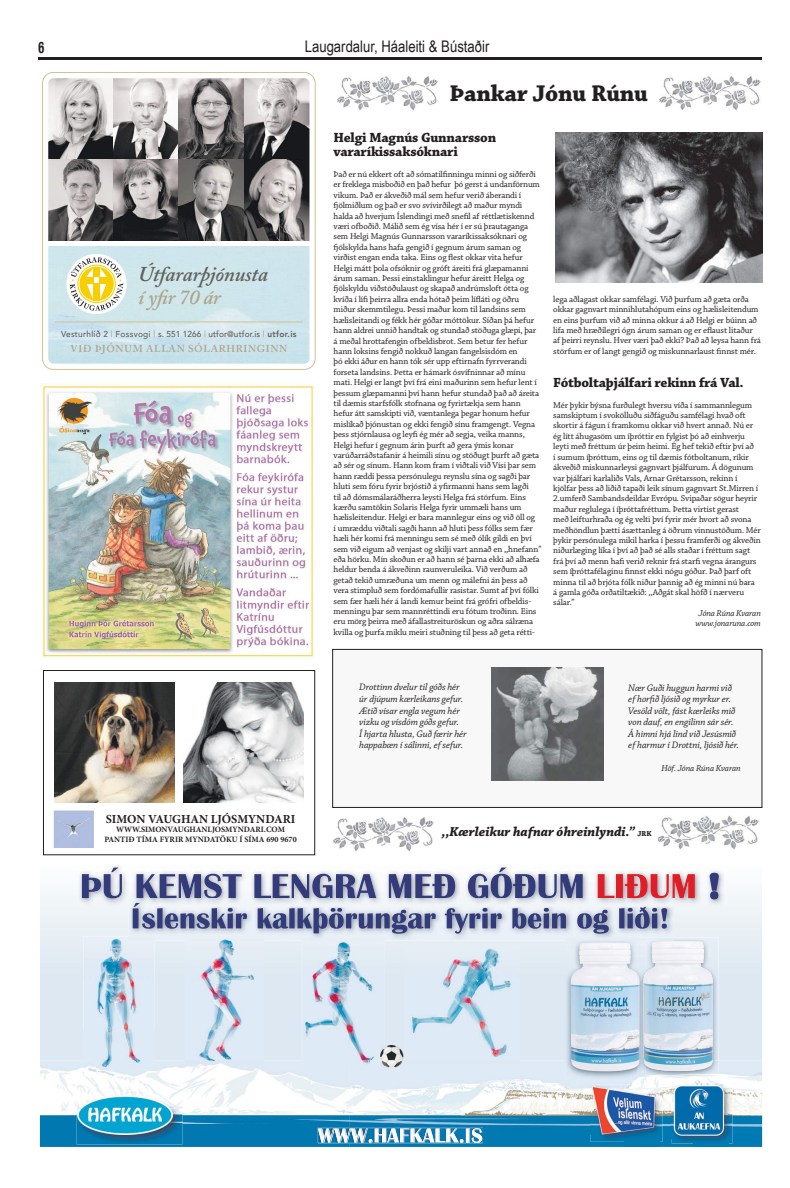
<style>
.page{position:relative;width:790px;height:1188px;background:#fff}
.page>*{position:absolute;margin:0;border:0;box-sizing:border-box;transform-origin:0 0}
.t1{font:700 24px "Chaparral Pro";letter-spacing:-.01em;color:#231f20}
.t2{font:italic 600 21px "Adobe Caslon Pro";letter-spacing:-.01em;color:#5f605c}
.t3{font:italic 600 21px "Adobe Caslon Pro";letter-spacing:-.01em;color:#ada58c}
.t4{font:16px "Arial Narrow";color:#231f20}
.t5{font:700 condensed 16px "Helvetica Neue";color:#231f20;scale:.75 1}
.t6{font:700 14px/14px "Chaparral Pro";letter-spacing:-.015em;color:#231f20}
.t7{font:italic 700 13.7px "Chaparral Pro";color:#231f20}
.t8{font:700 12.3px "Minion Pro";color:#231f20}
.t9{font:600 10px "Adobe Caslon Pro";letter-spacing:.065em;color:#ada58c}
.t10{font:italic 9.9px/11.5px "Chaparral Pro";letter-spacing:-.01em;color:#231f20}
.t11{font:9px/10.4px "Chaparral Pro";letter-spacing:-.015em;color:#231f20}
.t12{font:italic 9px/10.4px "Chaparral Pro";letter-spacing:-.015em;color:#231f20;text-align:center}
.t13{font:500 8.6px "Avenir";letter-spacing:.02em;color:#5f605c;scale:.96 1}
.t14{font:700 8.2px/9.8px "Minion Pro";color:#231f20;text-align:center}
.s1{color:#ada58c}
.s2{font-weight:800}
.s3{font-style:normal;font-size:7.5px}
</style>
<div class="page">
<hr style="left:38px;top:58px;width:723px;height:2px;background:#221f1f">
<img style="left:555px;top:132px;width:207px;height:151px">
<img style="left:337px;top:76px;width:101px;height:35px">
<img style="left:659px;top:76px;width:102px;height:35px">
<img style="left:333px;top:817px;width:101px;height:35px">
<img style="left:658px;top:816px;width:101px;height:34px">
<div style="left:332px;top:649px;width:429px;height:158px;background:#f8f8f8"></div>
<div style="left:332px;top:649px;width:430px;height:159px;border:1px solid #221f1f"></div>
<img style="left:491px;top:668px;width:112px;height:112px">
<img style="left:40px;top:892px;width:721px;height:169px">
<img style="left:40px;top:1061px;width:584px;height:86px">
<img style="left:624px;top:1061px;width:138px;height:28px">
<img style="left:659px;top:1089px;width:34px;height:58px">
<img style="left:728px;top:1089px;width:34px;height:58px">
<img style="left:624px;top:1141px;width:35px;height:6px">
<img style="left:693px;top:1143px;width:35px;height:4px">
<img style="left:645px;top:937px;width:73px;height:141px">
<img style="left:645px;top:941px;width:67px;height:130px">
<img style="left:565px;top:940px;width:80px;height:139px">
<img style="left:637px;top:1061px;width:8px;height:17px">
<img style="left:643px;top:974px;width:2px;height:90px">
<img style="left:570px;top:942px;width:69px;height:129px">
<img style="left:78px;top:866px;width:647px;height:40px">
<svg style="left:709px;top:873px;width:9px;height:26px"></svg>
<img style="left:128px;top:933px;width:546px;height:7px">
<img style="left:637px;top:937px;width:37px;height:3px">
<img style="left:565px;top:939px;width:72px;height:1px">
<svg style="left:82px;top:867px;width:612px;height:66px"></svg>
<img style="left:317px;top:1127px;width:166px;height:17px">
<img style="left:463px;top:1128px;width:20px;height:15px">
<img style="left:466px;top:1128px;width:16px;height:15px">
<img style="left:318px;top:1128px;width:145px;height:15px">
<img style="left:77px;top:1094px;width:105px;height:50px">
<img style="left:78px;top:1095px;width:94px;height:40px">
<img style="left:590px;top:1084px;width:72px;height:57px">
<img style="left:590px;top:1085px;width:65px;height:49px">
<img style="left:302px;top:939px;width:83px;height:122px">
<img style="left:302px;top:1061px;width:78px;height:4px">
<img style="left:404px;top:946px;width:115px;height:117px">
<img style="left:83px;top:936px;width:72px;height:134px">
<img style="left:128px;top:936px;width:27px;height:4px">
<img style="left:185px;top:937px;width:78px;height:128px">
<img style="left:380px;top:1046px;width:23px;height:22px">
<svg style="left:380px;top:1061px;width:5px;height:4px"></svg>
<img style="left:671px;top:1083px;width:61px;height:60px">
<img style="left:671px;top:1085px;width:55px;height:53px">
<img style="left:40px;top:384px;width:274px;height:275px">
<img style="left:54px;top:810px;width:40px;height:38px">
<div style="left:43px;top:670px;width:272px;height:185px;border:1px solid #221f1f"></div>
<img style="left:55px;top:683px;width:120px;height:120px">
<img style="left:183px;top:683px;width:120px;height:120px">
<hr style="left:55px;top:322px;width:247px;height:1px;background:#d2c194">
<svg style="left:70px;top:257px;width:53px;height:54px"></svg>
<img style="left:49px;top:79px;width:259px;height:162px">
<div style="left:42px;top:72px;width:273px;height:297px;border:6px solid #fff;border-radius:8px"></div>
<div style="left:42px;top:72px;width:273px;height:298px;border:1px solid #d2c194;border-radius:11px"></div>
<h3 class="t5" style="left:38px;top:34px;width:9px">6</h3>
<h3 class="t4" style="left:305px;top:35px;width:186px">Laugardalur, Háaleiti &amp; Bústaðir</h3>
<h1 class="t1" style="left:449px;top:79px;width:200px">Þankar Jónu Rúnu</h1>
<h3 class="t6" style="left:333px;top:131px;width:164px">Helgi Magnús Gunnarsson vararíkissaksóknari</h3>
<p class="t11" style="left:333px;top:169px;width:209px">Það er nú ekkert oft að sómatilfinningu minni og siðferði er freklega misboðið en það hefur þó gerst á undanförnum vikum. Það er ákveðið mál sem hefur verið áberandi í fjölmiðlum og það er svo svívirðilegt að maður myndi halda að hverjum Íslendingi með snefil af réttlætiskennd væri ofboðið. Málið sem ég vísa hér í er sú þrautaganga sem Helgi Magnús Gunnarsson vararíkissaksóknari og fjölskylda hans hafa gengið í gegnum árum saman og virðist engan enda taka. Eins og flest okkar vita hefur Helgi mátt þola ofsóknir og gróft áreiti frá glæpamanni árum saman. Þessi einstaklingur hefur áreitt Helga og fjölskyldu viðstöðulaust og skapað andrúmsloft ótta og kvíða í lífi þeirra allra enda hótað þeim lífláti og öðru miður skemmtilegu. Þessi maður kom til landsins sem hælisleitandi og fékk hér góðar móttökur. Síðan þá hefur hann aldrei unnið handtak og stundað stöðuga glæpi, þar á meðal hrottafengin ofbeldisbrot. Sem betur fer hefur hann loksins fengið nokkuð langan fangelsisdóm en<br>þó ekki áður en hann tók sér upp eftirnafn fyrrverandi forseta landsins. Þetta er hámark ósvífninnar að mínu mati. Helgi er langt því frá eini maðurinn sem hefur lent í þessum glæpamanni því hann hefur stundað það að áreita til dæmis starfsfólk stofnana og fyrirtækja sem hann hefur átt samskipti við, væntanlega þegar honum hefur mislíkað þjónustan og ekki fengið sínu framgengt. Vegna þess stjórnlausa og leyfi ég mér að segja, veika manns, Helgi hefur í gegnum árin þurft að gera ýmis konar varúðarráðstafanir á heimili sínu og stöðugt þurft að gæta að sér og sínum. Hann kom fram í viðtali við Vísi þar sem hann ræddi þessa persónulegu reynslu sína og sagði þar hluti sem fóru fyrir brjóstið á yfirmanni hans sem lagði<br>til að dómsmálaráðherra leysti Helga frá störfum. Eins kærðu samtökin Solaris Helga fyrir ummæli hans um hælisleitendur. Helgi er bara mannlegur eins og við öll og<br>í umræddu viðtali sagði hann að hluti þess fólks sem fær hæli hér komi frá menningu sem sé með ólík gildi en því sem við eigum að venjast og skilji vart annað en ,,hnefann” eða hörku. Mín skoðun er að hann sé þarna ekki að alhæfa heldur benda á ákveðinn raunveruleika. Við verðum að getað tekið umræðuna um menn og málefni án þess að vera stimpluð sem fordómafullir rasistar. Sumt af því fólki sem fær hæli hér á landi kemur beint frá grófri ofbeldis&shy;menningu þar sem mannréttindi eru fótum troðinn. Eins eru mörg þeirra með áfallastreituröskun og aðra sálræna kvilla og þurfa miklu meiri stuðning til þess að geta rétti-</p>
<h2 class="t2" style="left:138px;top:261px;width:131px">Útfararþjónusta</h2>
<h2 class="t3" style="left:138px;top:284px;width:84px">íyfir 70 ár</h2>
<p class="t11" style="left:553px;top:294px;width:209px">lega aðlagast okkar samfélagi. Við þurfum að gæta orða okkar gagnvart minnihlutahópum eins og hælisleitendum en eins þurfum við að minna okkur á að Helgi er búinn að lifa með hræðilegri ógn árum saman og er eflaust litaður af þeirri reynslu. Hver væri það ekki? Það að leysa hann frá störfum er of langt gengið og miskunnarlaust finnst mér.</p>
<h3 class="t6" style="left:553px;top:376px;width:192px">Fótboltaþjálfari rekinn frá Val.</h3>
<p class="t11" style="left:553px;top:400px;width:209px">Mér þykir býsna furðulegt hversu víða í sammannlegum samskiptum í svokölluðu siðfáguðu samfélagi hvað oft skortir á fágun í framkomu okkar við hvert annað. Nú er ég lítt áhugasöm um íþróttir en fylgist þó að einhverju leyti með fréttum úr þeim heimi. Ég hef tekið eftir því að<br>í sumum íþróttum, eins og til dæmis fótboltanum, ríkir ákveðið miskunnarleysi gagnvart þjálfurum. Á dögunum var þjálfari karlaliðs Vals, Arnar Grétarsson, rekinn í kjölfar þess að liðið tapaði leik sínum gagnvart St.Mirren í 2.umferð Sambandsdeildar Evrópu. Svipaðar sögur heyrir maður reglulega í íþróttafréttum. Þetta virtist gerast<br>með leifturhraða og ég velti því fyrir mér hvort að svona meðhöndlun þætti ásættanleg á öðrum vinnustöðum. Mér þykir persónulega mikil harka í þessu framferði og ákveðin niðurlæging líka í því að það sé alls staðar í fréttum sagt frá því að menn hafi verið reknir frá starfi vegna árangurs sem íþróttafélaginu finnst ekki nógu góður. Það þarf oft minna til að brjóta fólk niður þannig að ég minni nú bara á gamla góða orðatiltækið: ,,Aðgát skal höfð í nærveru sálar.”</p>
<p class="t12" style="left:695px;top:608px;width:67px">Jóna Rúna Kvaran www.jonaruna.com</p>
<p class="t13" style="left:61px;top:326px;width:247px">Vesturhlíð 2 <span class="s1">|</span> Fossvogi <span class="s1">|</span> s. 551 1266 <span class="s1">|</span> utfor@utfor.is <span class="s1">|</span> <span class="s2">utfor.is</span></p>
<p class="t9" style="left:70px;top:342px;width:218px">VIÐ ÞJÓNUM ALLAN SÓLARHRINGINN</p>
<h3 class="t8" style="left:106px;top:810px;width:191px">SIMON VAUGHAN LJÓSMYNDARI</h3>
<p class="t14" style="left:104px;top:825px;width:194px">WWW.SIMONVAUGHANLJOSMYNDARI.COM<br>PANTIÐ TÍMA FYRIR MYNDATÖKU Í SÍMA 690 9670</p>
<p class="t10" style="left:359px;top:682px;width:109px">Drottinn dvelur til góðs hér úr djúpum kærleikans gefur.<br>Ætíð vísar engla vegum hér vizku og vísdóm góðs gefur.<br>Í hjarta hlusta, Guð færir hér happabæn í sálinni, efsefur.</p>
<p class="t10" style="left:628px;top:682px;width:112px">Nær Guði huggun harmi við ef horfið ljósið og myrkur er.<br>Vesöld völt, fást kærleiks mið von dauf, en engilinn sár sér.<br>Á himni hjá lind við Jesúsmið ef harmur í Drottni, ljósið hér.</p>
<p class="t12" style="left:661px;top:763px;width:81px">Höf. Jóna Rúna Kvaran</p>
<h3 class="t7" style="left:441px;top:824px;width:211px">,,Kærleikur hafnar óhreinlyndi.” <span class="s3">JRK</span></h3>
</div>
